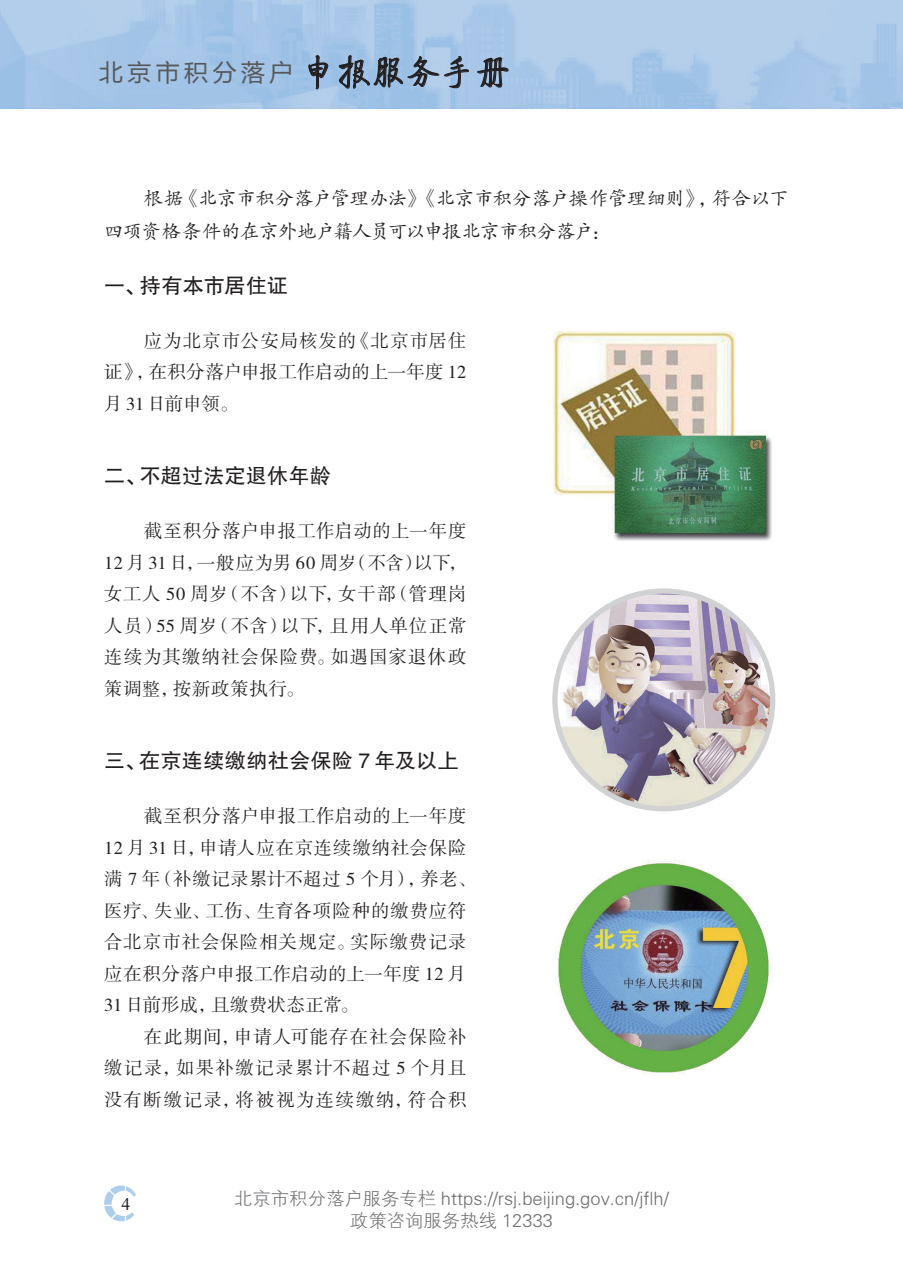
<style>
.page{position:relative;width:903px;height:1275px;background:#fff}
.page>*{position:absolute;margin:0;border:0;box-sizing:border-box;transform-origin:0 0}
.t1{font:24.5px "FZLTHJW GB1 0";letter-spacing:.16em;color:#57585a}
.t2{font:21px "FZHTJW GB1 0";letter-spacing:.015em;color:#231f20}
.t3{font:19.25px/33.2px "FZKTK GBK1 0";letter-spacing:-.02em;color:#231f20}
.t4{font:18.38px/31.5px "FZSSJW GB1 0";letter-spacing:.045em;color:#231f20;text-align:justify}
.t5{font:18.38px/22.1px "FZXH1 JW GB1 0";color:#6c6d70;text-align:center}
.t6{font:17.5px "Times New Roman";color:#231f20}
.s1{font-family:"FZQTJW GB1 0";font-size:35px;color:#231f20}
</style>
<div class="page">
<img style="left:0;top:0;width:903px;height:108px">
<svg style="left:309px;top:55px;width:19px;height:35px"></svg>
<svg style="left:338px;top:27px;width:131px;height:62px;background:#95b1cf"></svg>
<svg style="left:477px;top:57px;width:32px;height:32px"></svg>
<svg style="left:104px;top:1185px;width:32px;height:36px"></svg>
<img style="left:553px;top:331px;width:219px;height:210px">
<img style="left:555px;top:591px;width:218px;height:218px;border-radius:109px">
<div style="left:552px;top:588px;width:223px;height:223px;border:5px solid #d1d2d4;border-radius:50%"></div>
<img style="left:555px;top:859px;width:218px;height:217px">
<h1 class="t1" style="left:99px;top:59px;width:413px">北京市积分落户<span class="s1">申报服务手册</span></h1>
<p class="t3" style="left:104px;top:182px;width:686px;text-indent:40px">根据《北京市积分落户管理办法》《北京市积分落户操作管理细则》，符合以下四项资格条件的在京外地户籍人员可以申报北京市积分落户：</p>
<p class="t2" style="left:104px;top:274px;width:186px">一、持有本市居住证</p>
<p class="t4" style="left:104px;top:326px;width:364px;text-indent:40px">应为北京市公安局核发的《北京市居住证》，在积分落户申报工作启动的上一年度 12月 31 日前申领。</p>
<p class="t2" style="left:104px;top:464px;width:228px">二、不超过法定退休年龄</p>
<p class="t4" style="left:104px;top:516px;width:364px;text-indent:40px">截至积分落户申报工作启动的上一年度12 月 31 日，一般应为男 60 周岁（不含）以下，女工人 50 周岁（不含）以下，女干部（管理岗人员）55 周岁（不含）以下，且用人单位正常连续为其缴纳社会保险费。如遇国家退休政策调整，按新政策执行。</p>
<p class="t2" style="left:104px;top:749px;width:356px">三、在京连续缴纳社会保险 7 年及以上</p>
<p class="t4" style="left:104px;top:801px;width:373px;text-align:left;text-indent:40px">截至积分落户申报工作启动的上一年度<br>12 月 31 日，申请人应在京连续缴纳社会保险满 7 年（补缴记录累计不超过 5 个月），养老、医疗、失业、工伤、生育各项险种的缴费应符合北京市社会保险相关规定。实际缴费记录应在积分落户申报工作启动的上一年度 12 月<br>31 日前形成，且缴费状态正常。</p>
<p class="t4" style="left:104px;top:1021px;width:364px;text-indent:40px">在此期间，申请人可能存在社会保险补缴记录，如果补缴记录累计不超过 5 个月且没有断缴记录，将被视为连续缴纳，符合积</p>
<p class="t6" style="left:122px;top:1192px;width:10px">4</p>
<p class="t5" style="left:234px;top:1188px;width:436px">北京市积分落户服务专栏 https://rsj.beijing.gov.cn/jflh/政策咨询服务热线 12333</p>
</div>
